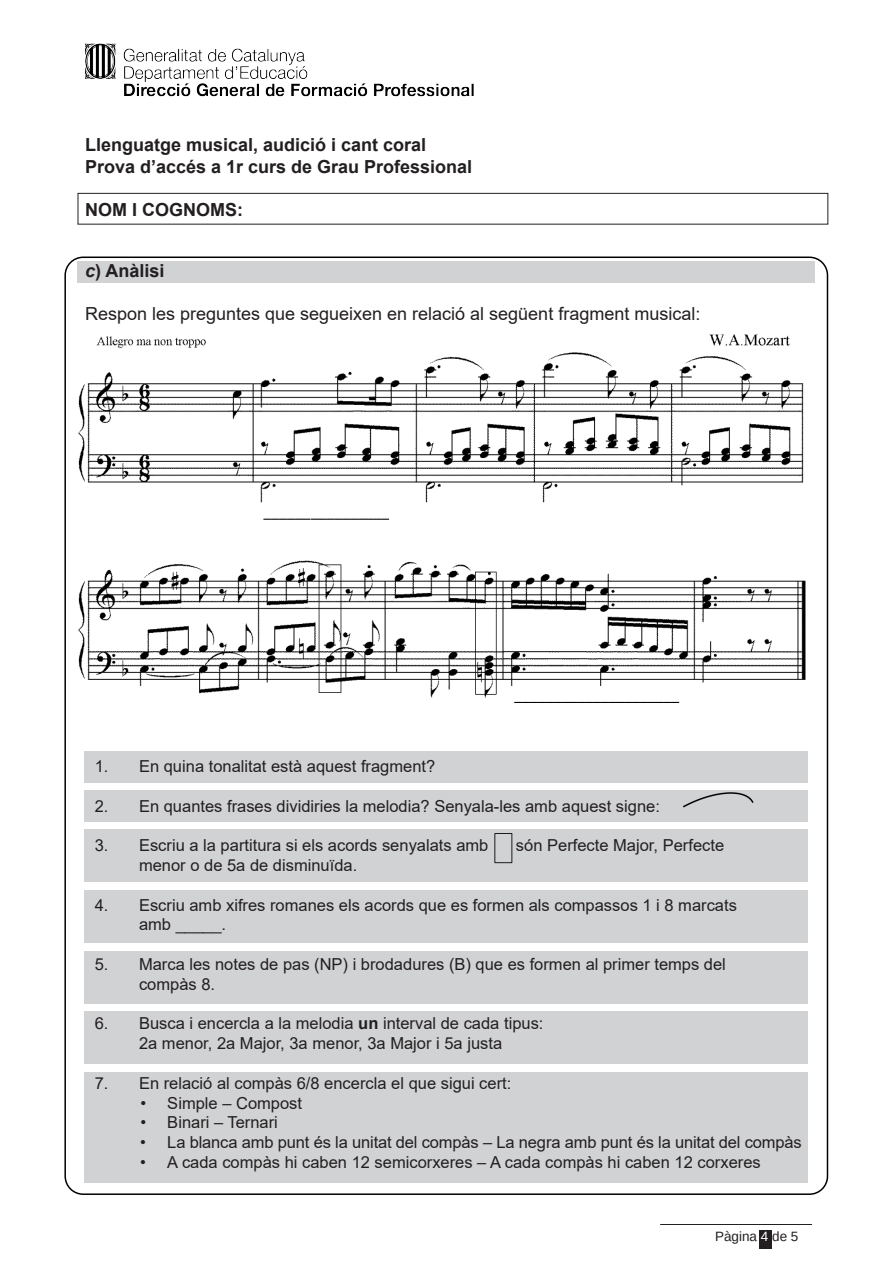
<style>
.page{position:relative;width:893px;height:1263px;background:#fff}
.page>*{position:absolute;margin:0;border:0;box-sizing:border-box;transform-origin:0 0}
.t1{font:700 18px/21.6px "Arial";color:#231f20}
.t2{font:18px "Arial";color:#231f20}
.t3{font:16.5px/19.8px "Arial";color:#231f20}
.t4{font:13.5px "Arimo";color:#231f20}
.s1{font-style:italic}
.s2{font-weight:700}
.s3{color:#fff}
</style>
<div class="page">
<div style="left:759px;top:1230px;width:12px;height:19px;background:#231f20"></div>
<hr style="left:660px;top:1224px;width:152px;height:1px;background:#231f20">
<div style="left:78px;top:261px;width:737px;height:21px;background:#d1d2d4"></div>
<div style="left:84px;top:1072px;width:724px;height:110px;background:#d1d2d4"></div>
<div style="left:84px;top:1011px;width:724px;height:53px;background:#d1d2d4"></div>
<div style="left:84px;top:951px;width:724px;height:52px;background:#d1d2d4"></div>
<div style="left:84px;top:890px;width:724px;height:53px;background:#d1d2d4"></div>
<div style="left:84px;top:829px;width:724px;height:53px;background:#d1d2d4"></div>
<div style="left:84px;top:790px;width:724px;height:32px;background:#d1d2d4"></div>
<div style="left:84px;top:751px;width:724px;height:31px;background:#d1d2d4"></div>
<div style="left:78px;top:193px;width:750px;height:31px;border:1px solid #231f20"></div>
<img style="left:85px;top:43px;width:389px;height:54px">
<img style="left:494px;top:833px;width:19px;height:31px">
<img style="left:683px;top:792px;width:71px;height:16px">
<img style="left:78px;top:334px;width:728px;height:369px">
<p class="t1" style="left:85px;top:134px;width:389px">Llenguatge musical, audició i cant coral<br>Prova d’accés a 1r curs de Grau Professional</p>
<p class="t1" style="left:85px;top:199px;width:160px">NOM I COGNOMS:</p>
<p class="t1" style="left:85px;top:260px;width:81px"><span class="s1">c</span>) Anàlisi</p>
<p class="t2" style="left:85px;top:301px;width:617px">Respon les preguntes que segueixen en relació al següent fragment musical:</p>
<p class="t3" style="left:95px;top:756px;width:342px">1. En quina tonalitat està aquest fragment?</p>
<p class="t3" style="left:95px;top:796px;width:567px">2. En quantes frases dividiries la melodia? Senyala-les amb aquest signe:</p>
<p class="t3" style="left:95px;top:835px;width:395px">3. Escriu a la partitura si els acords senyalats amb</p>
<p class="t3" style="left:516px;top:835px;width:210px">són Perfecte Major, Perfecte</p>
<p class="t3" style="left:139px;top:855px;width:220px">menor o de 5a de disminuïda.</p>
<p class="t3" style="left:95px;top:895px;width:644px">4. Escriu amb xifres romanes els acords que es formen als compassos 1 i 8 marcats</p>
<p class="t3" style="left:139px;top:915px;width:89px">amb _____.</p>
<p class="t3" style="left:139px;top:954px;width:588px;text-indent:-44px">5. Marca les notes de pas (NP) i brodadures (B) que es formen al primer temps del compàs 8.</p>
<p class="t3" style="left:95px;top:1014px;width:450px;text-align:center">6. Busca i encercla a la melodia <span class="s2">un</span> interval de cada tipus:<br>2a menor, 2a Major, 3a menor, 3a Major i 5a justa</p>
<p class="t3" style="left:95px;top:1073px;width:418px">7. En relació al compàs 6/8 encercla el que sigui cert:</p>
<p class="t3" style="left:140px;top:1093px;width:163px">• Simple – Compost</p>
<p class="t3" style="left:140px;top:1113px;width:139px">• Binari – Ternari</p>
<p class="t3" style="left:140px;top:1132px;width:663px">• La blanca amb punt és la unitat del compàs – La negra amb punt és la unitat del compàs</p>
<p class="t3" style="left:140px;top:1152px;width:622px">• A cada compàs hi caben 12 semicorxeres – A cada compàs hi caben 12 corxeres</p>
<p class="t4" style="left:715px;top:1228px;width:85px">Pàgina <span class="s3">4</span> de 5</p>
</div>
